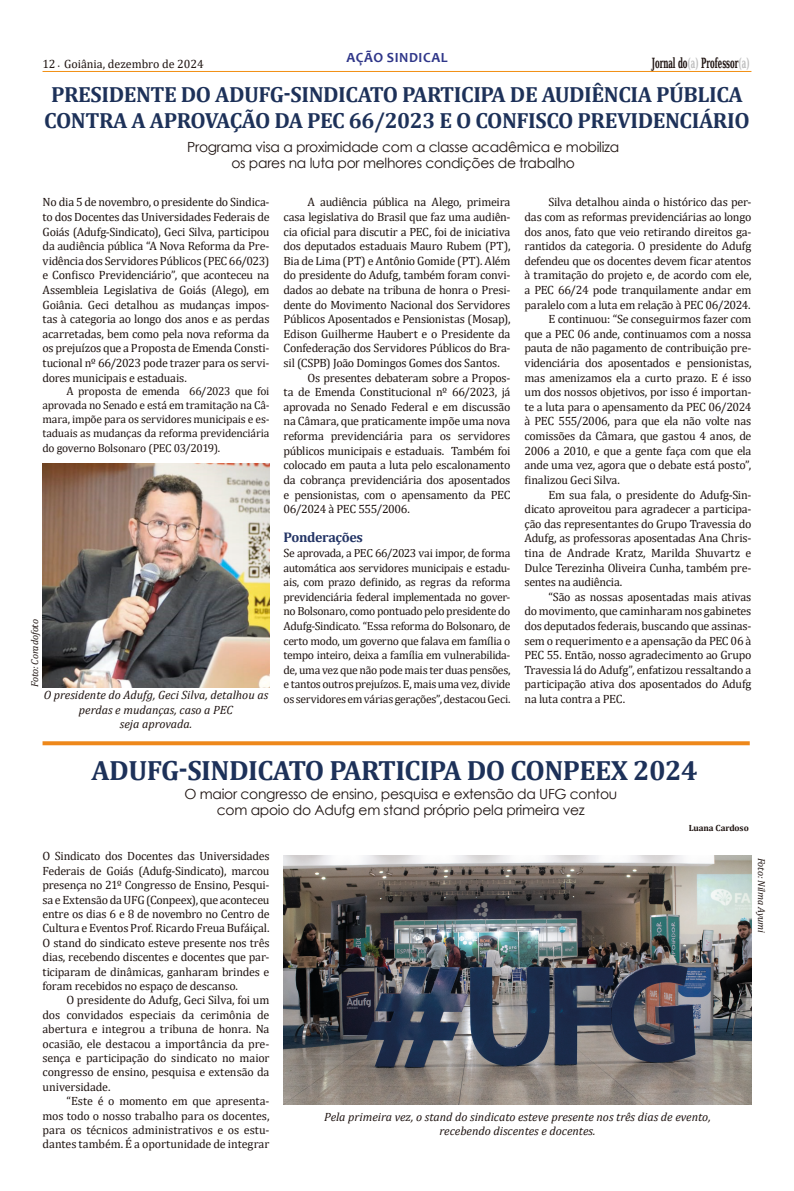
<style>
.page{position:relative;width:794px;height:1191px;background:#fff}
.page>*{position:absolute;margin:0;border:0;box-sizing:border-box;transform-origin:0 0}
.t1{font:700 28px "Cambria";letter-spacing:-.02em;color:#1d3159}
.t2{font:700 22px/26px "Cambria";letter-spacing:-.02em;color:#1d3159;text-align:center}
.t3{font:14px/16px "Century Gothic";letter-spacing:-.02em;color:#1f1411;text-align:center}
.t4{font:700 14px "DejaVu Serif";color:#1f1411;scale:.5 1}
.t5{font:700 14px "Candara";letter-spacing:.04em;color:#2f3689}
.Texto{font:700 14px "Cambria";letter-spacing:-.03em;color:#233465}
.Texto-2{font:12px/14.6px "Cambria";letter-spacing:-.015em;color:#1f1411;text-align:justify}
.t6{font:italic 12px/14.4px "Cambria";color:#1f1411;text-align:center}
.Texto-3{font:11.7px/14.6px "Cambria";letter-spacing:-.025em;color:#1f1411;text-align:justify}
.Texto-4{font:11.5px/14px "Cambria";letter-spacing:-.02em;color:#1f1411;text-align:justify}
.Olho{font:italic 10px "Cambria";letter-spacing:-.01em;color:#1f1411}
.Olho-2{font:700 9px "Cambria";letter-spacing:-.01em;color:#1f1411}
.s1{font-family:"Minion Pro"}
.s2{color:#bebebe}
.s3{font-size:12px}
</style>
<div class="page">
<hr style="left:43px;top:71px;width:708px;height:1px;background:#f28e11">
<img style="left:43px;top:463px;width:226px;height:224px">
<svg style="left:43px;top:741px;width:706px;height:4px;background:#ef9029"></svg>
<img style="left:283px;top:855px;width:468px;height:249px">
<p class="t5" style="left:346px;top:49px;width:102px">AÇÃO SINDICAL</p>
<p class="Texto-2" style="left:43px;top:57px;width:163px">12 <span class="s1">∙</span> Goiânia, dezembro de 2024</p>
<p class="t4" style="left:651px;top:52px;width:198px">Jornal do<span class="s2">(a)</span> Professor<span class="s2">(a)</span></p>
<p class="t2" style="left:44px;top:81px;width:707px">PRESIDENTE DO ADUFG-SINDICATO PARTICIPA DE AUDIÊNCIA PÚBLICA<br>CONTRA A APROVAÇÃO DA PEC 66/2023 E O CONFISCO PREVIDENCIÁRIO</p>
<p class="t3" style="left:187px;top:138px;width:433px">Programa visa a proximidade com a classe acadêmica e mobiliza os pares na luta por melhores condições de trabalho</p>
<p class="Texto-2" style="left:43px;top:195px;width:228px">No dia 5 de novembro, o presidente do Sindica&shy;to dos Docentes das Universidades Federais de Goiás (Adufg-Sindicato), Geci Silva, participou da audiência pública “A Nova Reforma da Pre&shy;vidência dos Servidores Públicos (PEC 66/023) e Confisco Previdenciário”, que aconteceu na Assembleia Legislativa de Goiás (Alego), em Goiânia. Geci detalhou as mudanças impos&shy;tas à categoria ao longo dos anos e as perdas acarretadas, bem como pela nova reforma da os prejuízos que a Proposta de Emenda Consti&shy;tucional nº 66/2023 pode trazer para os servi&shy;dores municipais e estaduais.</p>
<p class="Texto-4" style="left:43px;top:384px;width:228px;text-indent:24px">A proposta de emenda 66/2023 que foi aprovada no Senado e está em tramitação na Câ&shy;mara, impõe para os servidores municipais e es&shy;taduais as mudanças da reforma previdenciária do governo Bolsonaro (PEC 03/2019).</p>
<p class="Olho" style="left:28px;top:687px;width:70px;rotate:-90deg">Foto: Coradofoto</p>
<p class="t6" style="left:44px;top:687px;width:226px">O presidente do Adufg, Geci Silva, detalhou as perdas e mudanças, caso a PEC</p>
<p class="t6" style="left:120px;top:716px;width:74px">seja aprovada.</p>
<p class="Texto-2" style="left:283px;top:195px;width:228px;text-indent:24px">A audiência pública na Alego, primeira casa legislativa do Brasil que faz uma audiên&shy;cia oficial para discutir a PEC, foi de iniciativa dos deputados estaduais Mauro Rubem (PT), Bia de Lima (PT) e Antônio Gomide (PT). Além do presidente do Adufg, também foram convi&shy;dados ao debate na tribuna de honra o Presi&shy;dente do Movimento Nacional dos Servidores Públicos Aposentados e Pensionistas (Mosap), Edison Guilherme Haubert e o Presidente da Confederação dos Servidores Públicos do Bra&shy;sil (CSPB) João Domingos Gomes dos Santos.</p>
<p class="Texto-2" style="left:283px;top:370px;width:228px;text-indent:24px">Os presentes debateram sobre a Propos&shy;ta de Emenda Constitucional nº 66/2023, já aprovada no Senado Federal e em discussão na Câmara, que praticamente impõe uma nova reforma previdenciária para os servidores públicos municipais e estaduais. Também foi colocado em pauta a luta pelo escalonamento da cobrança previdenciária dos aposentados e pensionistas, com o apensamento da PEC 06/2024 à PEC 555/2006.</p>
<p class="Texto" style="left:283px;top:527px;width:81px">Ponderações</p>
<p class="Texto-3" style="left:283px;top:545px;width:228px"><span class="s3">S</span>e aprovada, a PEC 66/2023 vai impor, de forma automática aos servidores municipais e estadu&shy;ais, com prazo definido, as regras da reforma previdenciária federal implementada no gover&shy;no Bolsonaro, como pontuado pelo presidente do Adufg-Sindicato. “Essa reforma do Bolsonaro, de certo modo, um governo que falava em família o tempo inteiro, deixa a família em vulnerabilida&shy;de, uma vez que não pode mais ter duas pensões, e tantos outros prejuízos. E, mais uma vez, divide os servidores em várias gerações”, destacou Geci.</p>
<p class="Texto-2" style="left:524px;top:195px;width:228px;text-indent:24px">Silva detalhou ainda o histórico das per&shy;das com as reformas previdenciárias ao longo dos anos, fato que veio retirando direitos ga&shy;rantidos da categoria. O presidente do Adufg defendeu que os docentes devem ficar atentos à tramitação do projeto e, de acordo com ele, a PEC 66/24 pode tranquilamente andar em paralelo com a luta em relação à PEC 06/2024.</p>
<p class="Texto-2" style="left:524px;top:312px;width:228px;text-indent:24px">E continuou: “Se conseguirmos fazer com que a PEC 06 ande, continuamos com a nossa pauta de não pagamento de contribuição pre&shy;videnciária dos aposentados e pensionistas, mas amenizamos ela a curto prazo. E é isso um dos nossos objetivos, por isso é importan&shy;te a luta para o apensamento da PEC 06/2024 à PEC 555/2006, para que ela não volte nas comissões da Câmara, que gastou 4 anos, de 2006 a 2010, e que a gente faça com que ela ande uma vez, agora que o debate está posto”, finalizou Geci Silva.</p>
<p class="Texto-2" style="left:524px;top:487px;width:228px;text-indent:24px">Em sua fala, o presidente do Adufg-Sin&shy;dicato aproveitou para agradecer a participa&shy;ção das representantes do Grupo Travessia do Adufg, as professoras aposentadas Ana Chris&shy;tina de Andrade Kratz, Marilda Shuvartz e Dulce Terezinha Oliveira Cunha, também pre&shy;sentes na audiência.</p>
<p class="Texto-2" style="left:524px;top:589px;width:228px;text-indent:24px">“São as nossas aposentadas mais ativas do movimento, que caminharam nos gabinetes dos deputados federais, buscando que assinas&shy;sem o requerimento e a apensação da PEC 06 à PEC 55. Então, nosso agradecimento ao Grupo Travessia lá do Adufg”, enfatizou ressaltando a participação ativa dos aposentados do Adufg na luta contra a PEC.</p>
<p class="t1" style="left:91px;top:750px;width:608px">ADUFG-SINDICATO PARTICIPA DO CONPEEX 2024</p>
<p class="t3" style="left:184px;top:785px;width:434px">O maior congresso de ensino, pesquisa e extensão da UFG contou com apoio do Adufg em stand próprio pela primeira vez</p>
<p class="Olho-2" style="left:689px;top:821px;width:62px">Luana Cardoso</p>
<p class="Texto-2" style="left:43px;top:849px;width:228px">O Sindicato dos Docentes das Universidades</p>
<p class="Texto-2" style="left:43px;top:863px;width:228px">Federais de Goiás (Adufg-Sindicato), marcou presença no 21º Congresso de Ensino, Pesqui&shy;sa e Extensão da UFG (Conpeex), que aconteceu entre os dias 6 e 8 de novembro no Centro de Cultura e Eventos Prof. Ricardo Freua Bufáiçal.<br>O stand do sindicato esteve presente nos três dias, recebendo discentes e docentes que par&shy;ticiparam de dinâmicas, ganharam brindes e foram recebidos no espaço de descanso.</p>
<p class="Texto-2" style="left:43px;top:993px;width:228px;text-indent:24px">O presidente do Adufg, Geci Silva, foi um dos convidados especiais da cerimônia de abertura e integrou a tribuna de honra. Na ocasião, ele destacou a importância da pre&shy;sença e participação do sindicato no maior congresso de ensino, pesquisa e extensão da universidade.</p>
<p class="Texto-2" style="left:43px;top:1093px;width:228px;text-indent:24px">“Este é o momento em que apresenta&shy;mos todo o nosso trabalho para os docentes, para os técnicos administrativos e os estu&shy;dantes também. É a oportunidade de integrar</p>
<p class="Olho" style="left:768px;top:857px;width:77px;rotate:90deg">Foto: Nilma Ayumi</p>
<p class="t6" style="left:324px;top:1109px;width:388px">Pela primeira vez, o stand do sindicato esteve presente nos três dias de evento,</p>
<p class="t6" style="left:439px;top:1123px;width:157px">recebendo discentes e docentes.</p>
</div>
